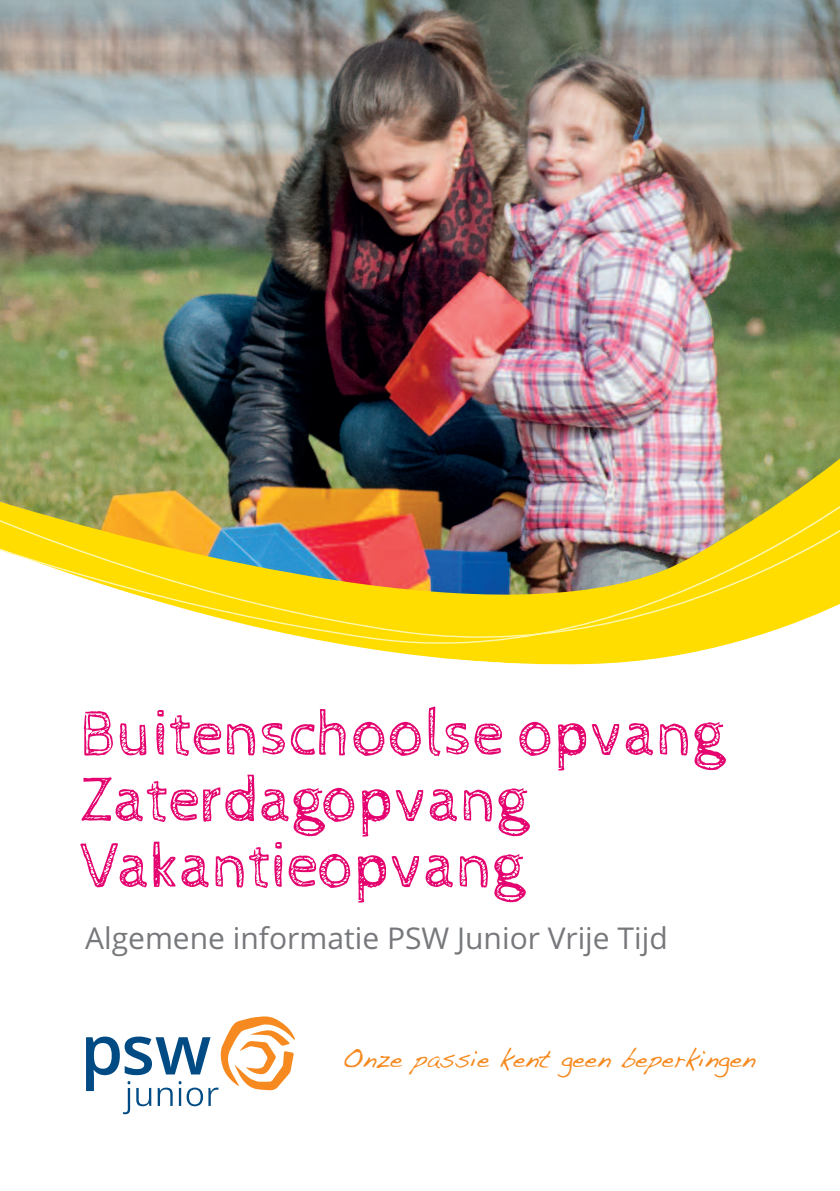
<style>
.page{position:relative;width:840px;height:1191px;background:#fff}
.page>*{position:absolute;margin:0;border:0;box-sizing:border-box;transform-origin:0 0}
.t1{font:66px/66px "Cabin Sketch";color:#e4036f;scale:.96 1}
.t2{font:30px "Open Sans";color:#76787b}
.t3{font:25.4px "Handwriting Dakota";color:#f6891f}
</style>
<div class="page">
<img style="left:0;top:0;width:839px;height:325px">
<img style="left:0;top:325px;width:839px;height:33px">
<img style="left:0;top:358px;width:839px;height:307px">
<svg style="left:86px;top:1016px;width:209px;height:98px"></svg>
<p class="t1" style="left:80px;top:701px;width:671px">Buitenschoolse opvang<br>Zaterdagopvang<br>Vakantieopvang</p>
<p class="t2" style="left:85px;top:921px;width:583px">Algemene informatie PSW Junior Vrije Tijd</p>
<p class="t3" style="left:342px;top:1043px;width:414px">Onze passie kent geen beperkingen</p>
</div>
